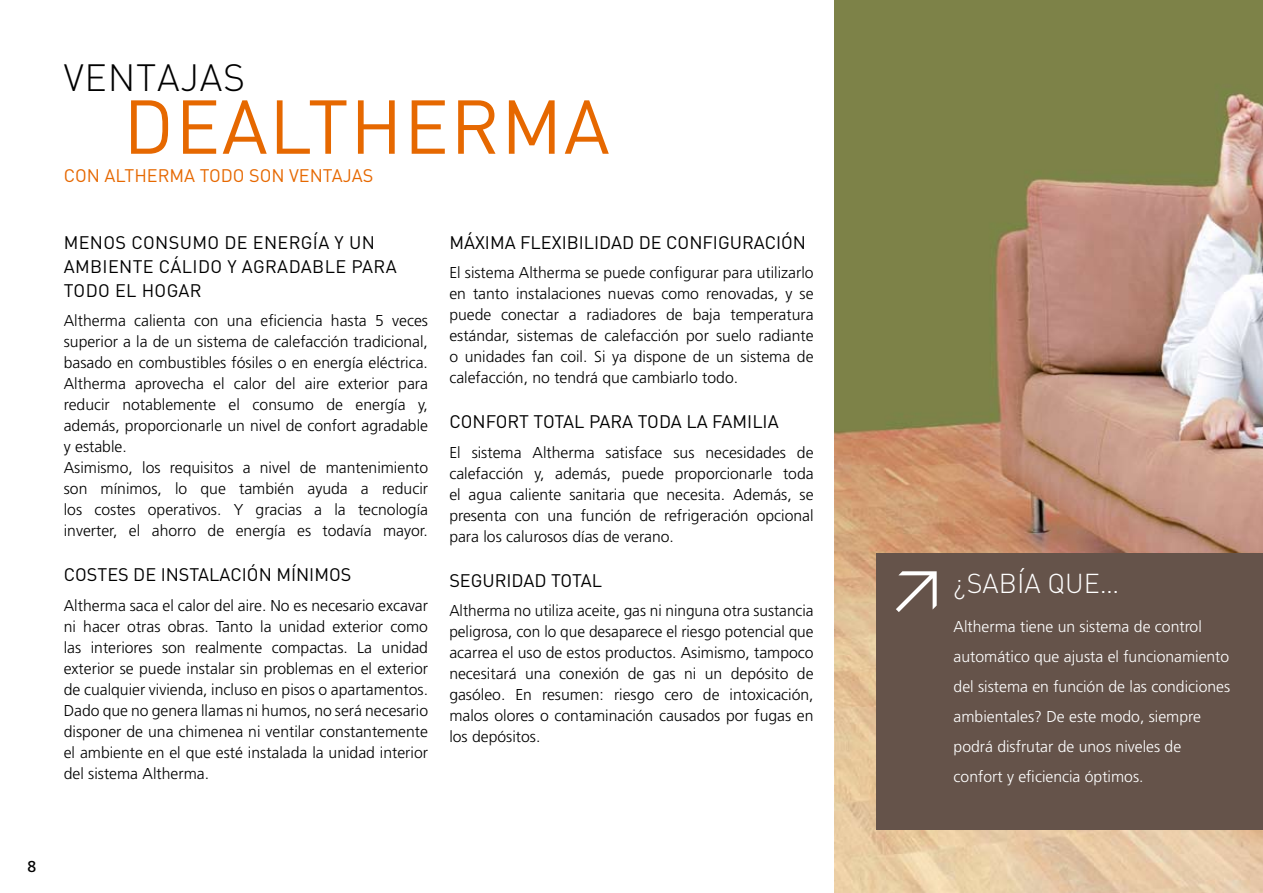
<style>
.page{position:relative;width:1263px;height:893px;background:#fff}
.page>*{position:absolute;margin:0;border:0;box-sizing:border-box;transform-origin:0 0}
.t1{font:75px "DIN";letter-spacing:.02em;color:#e66800}
.t2{font:300 37.5px "DIN";letter-spacing:.02em;color:#000}
.t3{font:300 27px "DIN";color:#fff}
.t4{font:18px "DIN";color:#000}
.t5{font:18px/24px "DIN";letter-spacing:.02em;color:#000}
.t6{font:18px "DIN";color:#e66800}
.t7{font:300 15.75px/21px "Frutiger";color:#000;text-align:justify}
.t8{font:300 15.75px/30px "Frutiger";color:#fff}
.t9{font:15.75px "Frutiger";color:#000}
</style>
<div class="page">
<img style="left:835px;top:0;width:428px;height:893px">
<div style="left:876px;top:553px;width:387px;height:276px;background:#65534a"></div>
<svg style="left:896px;top:571px;width:41px;height:41px"></svg>
<h2 class="t2" style="left:64px;top:52px;width:183px">VENTAJAS</h2>
<h1 class="t1" style="left:123px;top:84px;width:488px">DEALTHERMA</h1>
<p class="t6" style="left:64px;top:166px;width:311px">CON ALTHERMA TODO SON VENTAJAS</p>
<p class="t5" style="left:64px;top:230px;width:334px">MENOS CONSUMO DE ENERGÍA Y UN<br>AMBIENTE CÁLIDO Y AGRADABLE PARA<br>TODO EL HOGAR</p>
<p class="t7" style="left:64px;top:310px;width:366px;text-align:left">Altherma calienta con una eficiencia hasta 5 veces superior a la de un sistema de calefacción tradicional, basado en combustibles fósiles o en energía eléctrica.<br>Altherma aprovecha el calor del aire exterior para reducir notablemente el consumo de energía y, además, proporcionarle un nivel de confort agradable y estable.<br>Asimismo, los requisitos a nivel de mantenimiento son mínimos, lo que también ayuda a reducir los costes operativos. Y gracias a la tecnología inverter, el ahorro de energía es todavía mayor.</p>
<p class="t4" style="left:64px;top:564px;width:289px">COSTES DE INSTALACIÓN MÍNIMOS</p>
<p class="t7" style="left:64px;top:595px;width:366px">Altherma saca el calor del aire. No es necesario excavar ni hacer otras obras. Tanto la unidad exterior como las interiores son realmente compactas. La unidad exterior se puede instalar sin problemas en el exterior de cualquier vivienda, incluso en pisos o apartamentos.<br>Dado que no genera llamas ni humos, no será necesario disponer de una chimenea ni ventilar constantemente el ambiente en el que esté instalada la unidad interior del sistema Altherma.</p>
<p class="t4" style="left:449px;top:232px;width:358px">MÁXIMA FLEXIBILIDAD DE CONFIGURACIÓN</p>
<p class="t7" style="left:449px;top:262px;width:366px">El sistema Altherma se puede configurar para utilizarlo en tanto instalaciones nuevas como renovadas, y se puede conectar a radiadores de baja temperatura estándar, sistemas de calefacción por suelo radiante o unidades fan coil. Si ya dispone de un sistema de calefacción, no tendrá que cambiarlo todo.</p>
<p class="t4" style="left:449px;top:411px;width:331px">CONFORT TOTAL PARA TODA LA FAMILIA</p>
<p class="t7" style="left:449px;top:442px;width:366px">El sistema Altherma satisface sus necesidades de calefacción y, además, puede proporcionarle toda el agua caliente sanitaria que necesita. Además, se presenta con una función de refrigeración opcional para los calurosos días de verano.</p>
<p class="t4" style="left:449px;top:570px;width:154px">SEGURIDAD TOTAL</p>
<p class="t7" style="left:449px;top:600px;width:366px">Altherma no utiliza aceite, gas ni ninguna otra sustancia peligrosa, con lo que desaparece el riesgo potencial que acarrea el uso de estos productos. Asimismo, tampoco necesitará una conexión de gas ni un depósito de gasóleo. En resumen: riesgo cero de intoxicación, malos olores o contaminación causados por fugas en los depósitos.</p>
<p class="t9" style="left:28px;top:857px;width:10px">8</p>
<h3 class="t3" style="left:954px;top:565px;width:167px">¿SABÍA QUE…</h3>
<p class="t8" style="left:954px;top:611px;width:278px">Altherma tiene un sistema de control automático que ajusta el funcionamiento del sistema en función de las condiciones ambientales? De este modo, siempre podrá disfrutar de unos niveles de confort y eficiencia óptimos.</p>
</div>
